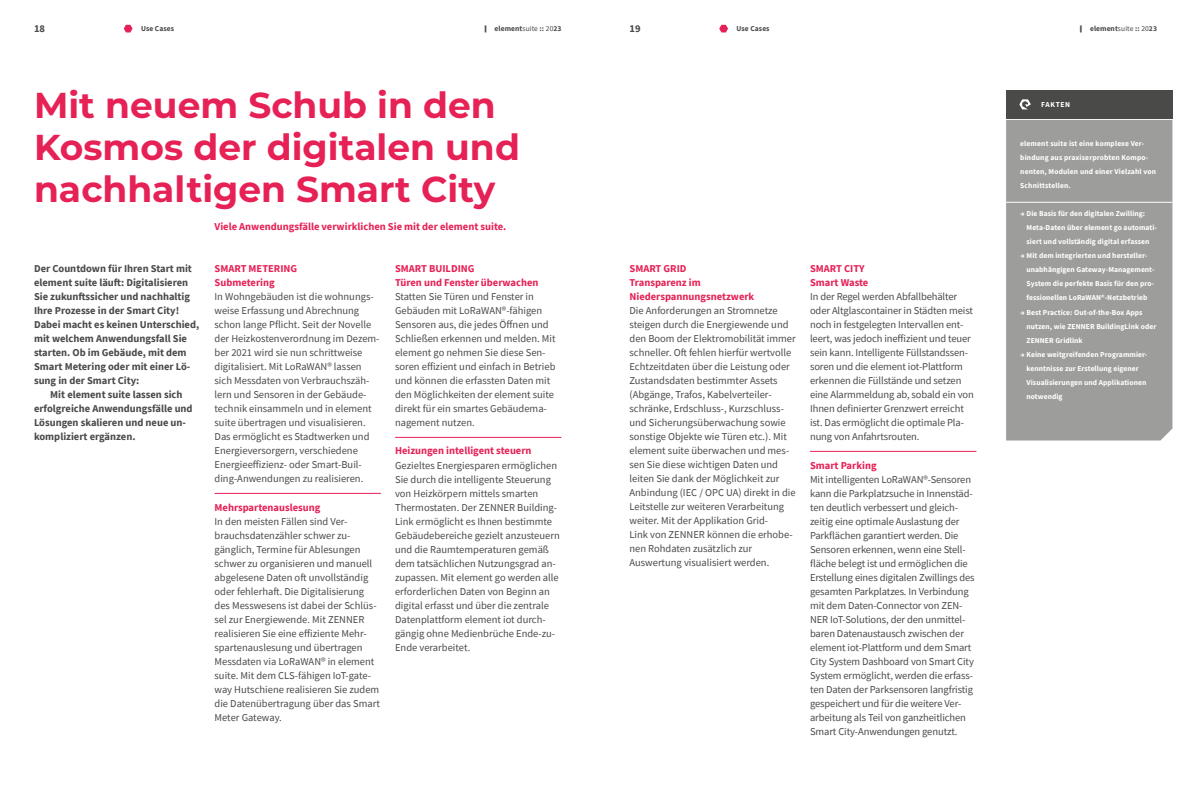
<style>
.page{position:relative;width:1191px;height:794px;background:#fff}
.page>*{position:absolute;margin:0;border:0;box-sizing:border-box;transform-origin:0 0}
.t1{font:700 36px/42px "Montserrat";color:#e62156}
.t2{font:10.5px/14px "Source Sans Pro";color:#4a4a49}
.t3{font:700 10.5px "Source Sans Pro";color:#4a4a49}
.t4{font:700 10.5px/14px "Source Sans Pro";color:#e62156}
.t5{font:700 7.5px/14px "Source Sans Pro";letter-spacing:.01em;color:#fff}
.t6{font:700 7.5px "Source Sans Pro";letter-spacing:.01em;color:#4a4a49}
.s1{font-family:"Montserrat";font-weight:900}
.s2{font-weight:400}
</style>
<div class="page">
<svg style="left:124px;top:25px;width:9px;height:7px"></svg>
<hr style="left:214px;top:493px;width:167px;height:1px;background:#e62156">
<hr style="left:395px;top:437px;width:166px;height:1px;background:#e62156">
<hr style="left:810px;top:451px;width:166px;height:1px;background:#e62156">
<svg style="left:719px;top:25px;width:9px;height:7px"></svg>
<div style="left:1006px;top:120px;width:166px;height:320px;background:#9d9d9c"></div>
<hr style="left:1006px;top:202px;width:166px;height:1px;background:#fff">
<div style="left:1006px;top:90px;width:166px;height:28px;background:#4a4a49"></div>
<svg style="left:1019px;top:99px;width:12px;height:10px"></svg>
<p class="t3" style="left:34px;top:21px;width:13px">18</p>
<p class="t6" style="left:141px;top:24px;width:35px">Use Cases</p>
<p class="t6" style="left:484px;top:24px;width:78px"><span class="s1">|</span> element<span class="s2">suite</span> :: <span class="s2">20</span>23</p>
<h1 class="t1" style="left:34px;top:83px;width:487px">Mit neuem Schub in den<br>Kosmos der digitalen und nachhaltigen Smart City</h1>
<p class="t3" style="left:34px;top:262px;width:159px">Der Countdown für Ihren Start mit</p>
<p class="t3" style="left:34px;top:276px;width:156px">element suite läuft: Digitalisieren</p>
<p class="t3" style="left:34px;top:290px;width:158px">Sie zukunftssicher und nachhaltig</p>
<p class="t3" style="left:34px;top:304px;width:147px">Ihre Prozesse in der Smart City!</p>
<p class="t3" style="left:34px;top:318px;width:167px">Dabei macht es keinen Unterschied,</p>
<p class="t3" style="left:34px;top:332px;width:154px">mit welchem Anwendungsfall Sie</p>
<p class="t3" style="left:34px;top:346px;width:154px">starten. Ob im Gebäude, mit dem</p>
<p class="t3" style="left:34px;top:360px;width:158px">Smart Metering oder mit einer Lö-</p>
<p class="t3" style="left:34px;top:374px;width:107px">sung in der Smart City:</p>
<p class="t3" style="left:50px;top:388px;width:134px">Mit element suite lassen sich</p>
<p class="t3" style="left:34px;top:402px;width:160px">erfolgreiche Anwendungsfälle und</p>
<p class="t3" style="left:34px;top:416px;width:153px">Lösungen skalieren und neue un-</p>
<p class="t3" style="left:34px;top:430px;width:103px">kompliziert ergänzen.</p>
<p class="t4" style="left:214px;top:220px;width:293px">Viele Anwendungsfälle verwirklichen Sie mit der element suite.</p>
<p class="t4" style="left:214px;top:262px;width:84px">SMART METERING<br>Submetering</p>
<p class="t2" style="left:214px;top:290px;width:166px">In Wohngebäuden ist die wohnungs&shy;weise Erfassung und Abrechnung schon lange Pflicht. Seit der Novelle der Heizkostenverordnung im Dezem&shy;ber 2021 wird sie nun schrittweise digitalisiert. Mit LoRaWAN® lassen sich Messdaten von Verbrauchszäh&shy;lern und Sensoren in der Gebäude&shy;technik einsammeln und in element suite übertragen und visualisieren.<br>Das ermöglicht es Stadtwerken und Energieversorgern, verschiedene Energieeffizienz- oder Smart-Buil&shy;ding-Anwendungen zu realisieren.</p>
<p class="t4" style="left:214px;top:500px;width:107px">Mehrspartenauslesung</p>
<p class="t2" style="left:214px;top:514px;width:167px">In den meisten Fällen sind Ver&shy;brauchsdatenzähler schwer zu&shy;gänglich, Termine für Ablesungen schwer zu organisieren und manuell abgelesene Daten oft unvollständig oder fehlerhaft. Die Digitalisierung des Messwesens ist dabei der Schlüs&shy;sel zur Energiewende. Mit ZENNER realisieren Sie eine effiziente Mehr&shy;spartenauslesung und übertragen Messdaten via LoRaWAN® in element suite. Mit dem CLS-fähigen IoT-gate&shy;way Hutschiene realisieren Sie zudem die Datenübertragung über das Smart Meter Gateway.</p>
<p class="t4" style="left:395px;top:262px;width:145px">SMART BUILDING<br>Türen und Fenster überwachen</p>
<p class="t2" style="left:395px;top:290px;width:162px">Statten Sie Türen und Fenster in<br>Gebäuden mit LoRaWAN®-fähigen<br>Sensoren aus, die jedes Öffnen und<br>Schließen erkennen und melden. Mit element go nehmen Sie diese Sen&shy;soren effizient und einfach in Betrieb und können die erfassten Daten mit den Möglichkeiten der element suite direkt für ein smartes Gebäudema&shy;nagement nutzen.</p>
<p class="t4" style="left:395px;top:444px;width:138px">Heizungen intelligent steuern</p>
<p class="t2" style="left:395px;top:458px;width:166px">Gezieltes Energiesparen ermöglichen Sie durch die intelligente Steuerung von Heizkörpern mittels smarten Thermostaten. Der ZENNER Building-Link ermöglicht es Ihnen bestimmte Gebäudebereiche gezielt anzusteuern und die Raumtemperaturen gemäß dem tatsächlichen Nutzungsgrad an&shy;zupassen. Mit element go werden alle erforderlichen Daten von Beginn an digital erfasst und über die zentrale Datenplattform element iot durch&shy;gängig ohne Medienbrüche Ende-zu-Ende verarbeitet.</p>
<p class="t3" style="left:629px;top:21px;width:13px">19</p>
<p class="t6" style="left:736px;top:24px;width:35px">Use Cases</p>
<p class="t6" style="left:1080px;top:24px;width:78px"><span class="s1">|</span> element<span class="s2">suite</span> :: <span class="s2">20</span>23</p>
<p class="t4" style="left:629px;top:262px;width:126px">SMART GRID<br>Transparenz im<br>Niederspannungsnetzwerk</p>
<p class="t2" style="left:629px;top:304px;width:168px">Die Anforderungen an Stromnetze steigen durch die Energiewende und den Boom der Elektromobilität immer schneller. Oft fehlen hierfür wertvolle Echtzeitdaten über die Leistung oder Zustandsdaten bestimmter Assets (Abgänge, Trafos, Kabelverteiler&shy;schränke, Erdschluss-, Kurzschluss&shy;und Sicherungsüberwachung sowie sonstige Objekte wie Türen etc.). Mit element suite überwachen und mes&shy;sen Sie diese wichtigen Daten und leiten Sie dank der Möglichkeit zur Anbindung (IEC / OPC UA) direkt in die Leitstelle zur weiteren Verarbeitung weiter. Mit der Applikation Grid-<br>Link von ZENNER können die erhobe&shy;nen Rohdaten zusätzlich zur Auswertung visualisiert werden.</p>
<p class="t4" style="left:810px;top:262px;width:60px">SMART CITY<br>Smart Waste</p>
<p class="t2" style="left:810px;top:290px;width:165px">In der Regel werden Abfallbehälter oder Altglascontainer in Städten meist noch in festgelegten Intervallen ent&shy;leert, was jedoch ineffizient und teuer sein kann. Intelligente Füllstandssen&shy;soren und die element iot-Plattform erkennen die Füllstände und setzen eine Alarmmeldung ab, sobald ein von Ihnen definierter Grenzwert erreicht ist. Das ermöglicht die optimale Pla&shy;nung von Anfahrtsrouten.</p>
<p class="t4" style="left:810px;top:458px;width:68px">Smart Parking</p>
<p class="t2" style="left:810px;top:472px;width:166px">Mit intelligenten LoRaWAN®-Sensoren kann die Parkplatzsuche in Innenstäd&shy;ten deutlich verbessert und gleich&shy;zeitig eine optimale Auslastung der Parkflächen garantiert werden. Die Sensoren erkennen, wenn eine Stell&shy;fläche belegt ist und ermöglichen die Erstellung eines digitalen Zwillings des gesamten Parkplatzes. In Verbindung mit dem Daten-Connector von ZEN-NER IoT-Solutions, der den unmittel&shy;baren Datenaustausch zwischen der element iot-Plattform und dem Smart City System Dashboard von Smart City System ermöglicht, werden die erfass&shy;ten Daten der Parksensoren langfristig gespeichert und für die weitere Ver&shy;arbeitung als Teil von ganzheitlichen Smart City-Anwendungen genutzt.</p>
<p class="t5" style="left:1041px;top:98px;width:30px">FAKTEN</p>
<p class="t5" style="left:1020px;top:137px;width:137px">element suite ist eine komplexe Ver&shy;bindung aus praxiserprobten Kompo&shy;nenten, Modulen und einer Vielzahl von<br>Schnittstellen.</p>
<p class="t5" style="left:1026px;top:207px;width:132px;text-indent:-6px">→ Die Basis für den digitalen Zwilling:<br>Meta-Daten über element go automati&shy;siert und vollständig digital erfassen</p>
<p class="t5" style="left:1026px;top:249px;width:129px;text-indent:-6px">→ Mit dem integrierten und hersteller&shy;unabhängigen Gateway-Management-System die perfekte Basis für den pro&shy;fessionellen LoRaWAN®-Netzbetrieb</p>
<p class="t5" style="left:1026px;top:305px;width:131px;text-indent:-6px">→ Best Practice: Out-of-the-Box Apps nutzen, wie ZENNER BuildingLink oder<br>ZENNER Gridlink</p>
<p class="t5" style="left:1026px;top:347px;width:122px;text-indent:-6px">→ Keine weitgreifenden Programmier&shy;kenntnisse zur Erstellung eigener<br>Visualisierungen und Applikationen notwendig</p>
</div>
